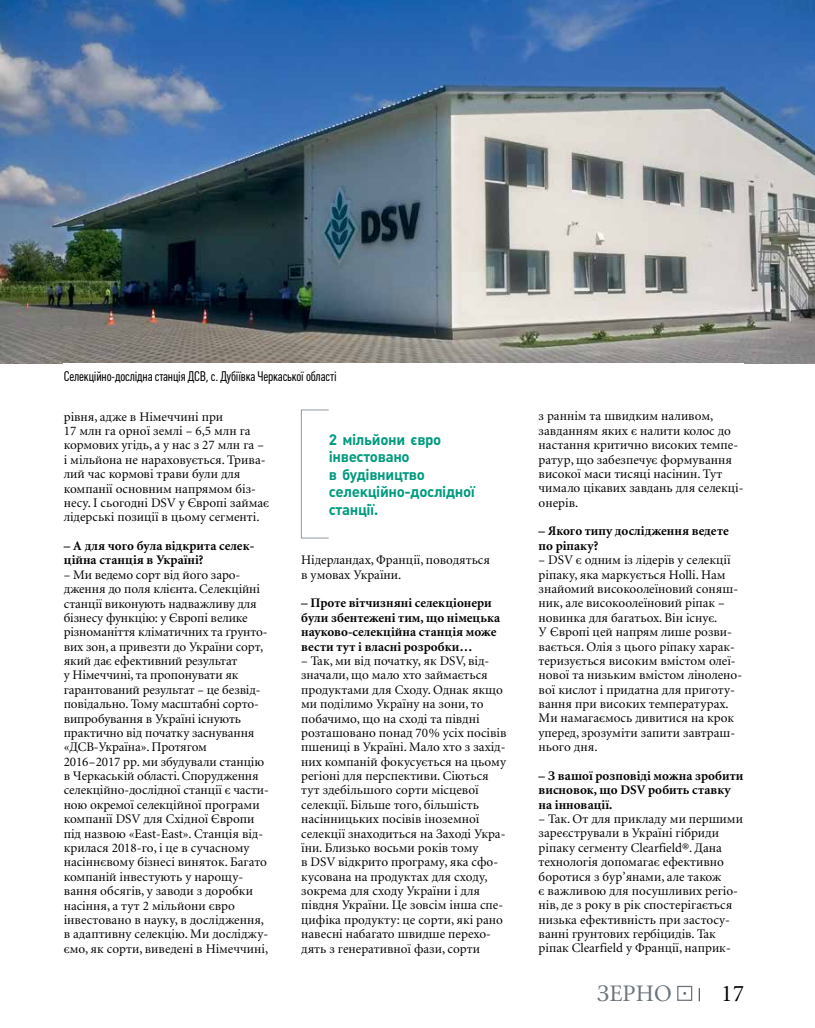
<style>
.page{position:relative;width:815px;height:1028px;background:#fff}
.page>*{position:absolute;margin:0;border:0;box-sizing:border-box;transform-origin:0 0}
.t1{font:23.75px "Minion Cyr";color:#6a747b}
.t2{font:700 15px/17.5px "Plumb";letter-spacing:-.025em;color:#009a7f}
.t3{font:13.75px "Plumb Cond";letter-spacing:-.01em;color:#000}
.t4{font:13.12px/14.4px "Minion Cyr";color:#000}
.t5{font:700 13.12px/14.4px "Minion Cyr";color:#000}
.s1{font-size:13.12px;color:#000}
.s2{color:#000}
</style>
<div class="page">
<div style="left:677px;top:985px;width:15px;height:15px;border:1px solid #6a747b"></div>
<svg style="left:301px;top:409px;width:28px;height:129px"></svg>
<img style="left:0;top:0;width:815px;height:363px">
<p class="t3" style="left:64px;top:368px;width:274px">Селекційно-дослідна станція ДСВ, с. Дубіївка Черкаської області</p>
<p class="t4" style="left:64px;top:409px;width:207px">рівня, адже в Німеччині при<br>17 млн га орної землі – 6,5 млн га кормових угідь, а у нас з 27 млн га – і мільйона не нараховується. Трива&shy;лий час кормові трави були для компанії основним напрямом біз&shy;несу. І сьогодні DSV у Європі займає лідерські позиції в цьому сегменті.</p>
<p class="t5" style="left:64px;top:538px;width:192px">– А для чого була відкрита селек&shy;ційна станція в Україні?</p>
<p class="t4" style="left:64px;top:567px;width:207px">– Ми ведемо сорт від його заро&shy;дження до поля клієнта. Селекційні станції виконують надважливу для бізнесу функцію: у Європі велике різноманіття кліматичних та ґрунто&shy;вих зон, а привезти до України сорт, який дає ефективний результат<br>у Німеччині, та пропонувати як гарантований результат – це безвід&shy;повідально. Тому масштабні сорто&shy;випробування в Україні існують практично від початку заснування «ДСВ-Україна». Протягом<br>2016–2017 рр. ми збудували станцію в Черкаській області. Спорудження селекційно-дослідної станції є части&shy;ною окремої селекційної програми компанії DSV для Східної Європи під назвою «East-East». Станція від&shy;крилася 2018‑го, і це в сучасному насіннєвому бізнесі виняток. Багато компаній інвестують у нарощу&shy;вання обсягів, у заводи з доробки насіння, а тут 2 мільйони євро інвестовано в науку, в дослідження, в адаптивну селекцію. Ми досліджу&shy;ємо, як сорти, виведені в Німеччині,</p>
<p class="t2" style="left:329px;top:431px;width:148px">2 мільйони євро інвестовано<br>в будівництво селекційно-дослідної станції.</p>
<p class="t4" style="left:301px;top:553px;width:190px">Нідерландах, Франції, поводяться в умовах України.</p>
<p class="t5" style="left:301px;top:596px;width:200px">– Проте вітчизняні селекціонери були збентежені тим, що німецька науково-селекційна станція може вести тут і власні розробки…</p>
<p class="t4" style="left:301px;top:653px;width:207px">– Так, ми від початку, як DSV, від&shy;значали, що мало хто займається продуктами для Сходу. Однак якщо ми поділимо Україну на зони, то побачимо, що на сході та півдні розташовано понад 70% усіх посівів пшениці в Україні. Мало хто з захід&shy;них компаній фокусується на цьому регіоні для перспективи. Сіються тут здебільшого сорти місцевої селекції. Більше того, більшість насінницьких посівів іноземної селекції знаходиться на Заході Укра&shy;їни. Близько восьми років тому<br>в DSV відкрито програму, яка сфо&shy;кусована на продуктах для сходу, зокрема для сходу України і для півдня України. Це зовсім інша спе&shy;цифіка продукту: це сорти, які рано навесні набагато швидше перехо&shy;дять з генеративної фази, сорти</p>
<p class="t4" style="left:539px;top:409px;width:206px">з раннім та швидким наливом, завданням яких є налити колос до настання критично високих темпе&shy;ратур, що забезпечує формування високої маси тисяці насінин. Тут чимало цікавих завдань для селекці&shy;онерів.</p>
<p class="t5" style="left:539px;top:524px;width:192px">– Якого типу дослідження ведете по ріпаку?</p>
<p class="t4" style="left:539px;top:552px;width:205px">– DSV є одним із лідерів у селекції ріпаку, яка маркується Holli. Нам знайомий високоолеїновий соняш&shy;ник, але високоолеїновий ріпак – новинка для багатьох. Він існує.<br>У Європі цей напрям лише розви&shy;вається. Олія з цього ріпаку харак&shy;теризується високим вмістом олеї&shy;нової та низьким вмістом лінолено&shy;вої кислот і придатна для приготу&shy;вання при високих температурах.<br>Ми намагаємось дивитися на крок уперед, зрозуміти запити завтраш&shy;нього дня.</p>
<p class="t5" style="left:539px;top:768px;width:206px">– З вашої розповіді можна зробити висновок, що DSV робить ставку на інновації.</p>
<p class="t4" style="left:539px;top:811px;width:206px">– Так. От для прикладу ми першими зареєстрували в Україні гібриди ріпаку сегменту Clearfield®. Дана технологія допомагає ефективно боротися з бур’янами, але також<br>є важливою для посушливих регіо&shy;нів, де з року в рік спостерігається низька ефективність при застосу&shy;ванні грунтових гербіцидів. Так ріпак Clearfield у Франції, наприк-</p>
<h1 class="t1" style="left:597px;top:979px;width:148px">ЗЕРНО <span class="s1">|</span> <span class="s2">17</span></h1>
</div>
